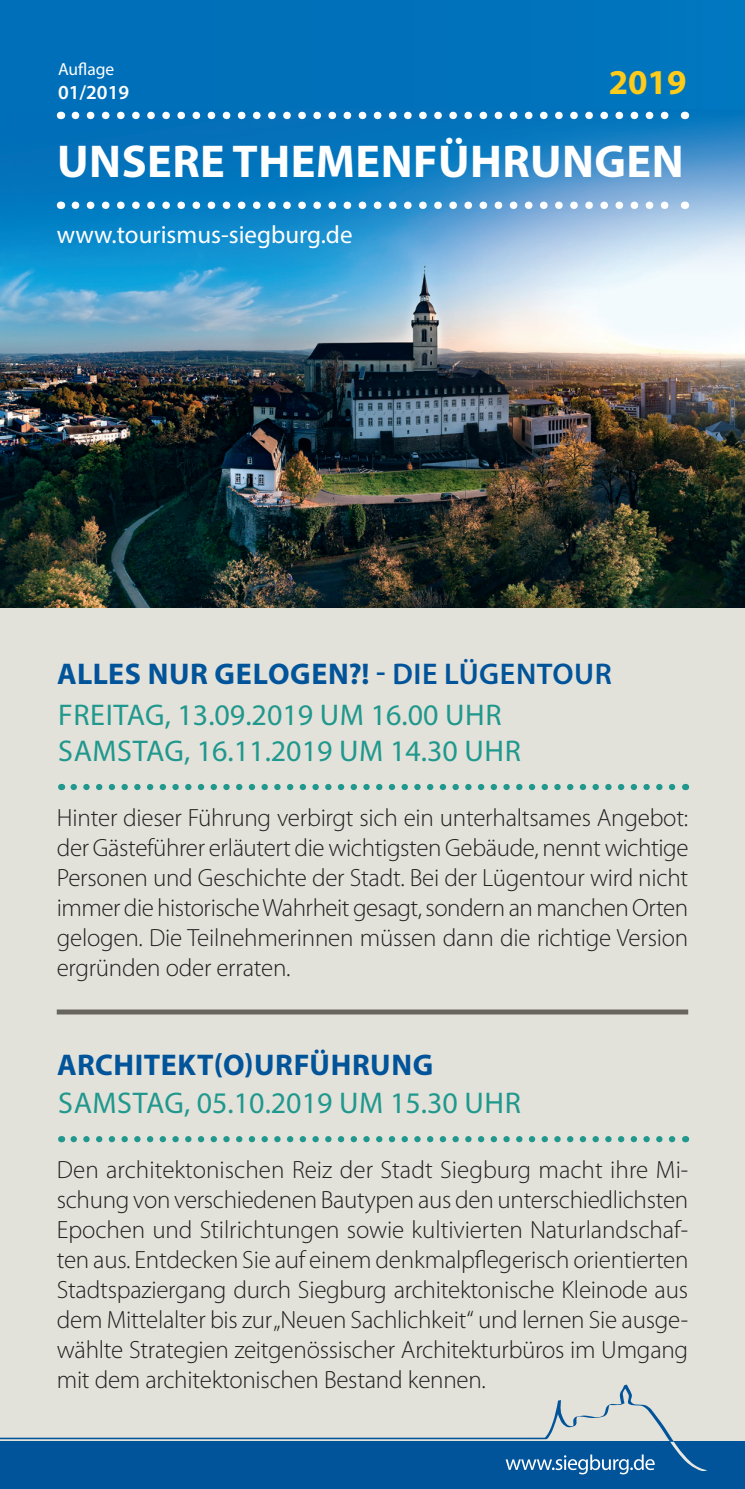
<style>
.page{position:relative;width:745px;height:1489px;background:#fff}
.page>*{position:absolute;margin:0;border:0;box-sizing:border-box;transform-origin:0 0}
.t1{font:700 46.25px "Myriad Pro";letter-spacing:.01em;color:#fff}
.t2{font:700 35px "Myriad Pro";color:#fecb1b}
.t3{font:30px "Myriad Pro";letter-spacing:.005em;color:#20988d}
.t4{font:700 30px "Myriad Pro";letter-spacing:.02em;color:#01549a}
.Absatzformat_1{font:300 25px/30px "Myriad Pro";letter-spacing:-.01em;color:#231f20;text-align:justify}
.t5{font:25px "Myriad Pro";color:#fff}
.t6{font:600 20px "Myriad Pro";color:#fff}
.t7{font:17.5px "Myriad Pro";color:#fff}
.s1{font-weight:600}
</style>
<div class="page">
<div style="left:0;top:76px;width:744px;height:1412px;background:#e3e2da"></div>
<div style="left:0;top:0;width:744px;height:120px;background:#0070ba"></div>
<img style="left:0;top:275px;width:744px;height:332px">
<svg style="left:0;top:111px;width:744px;height:164px"></svg>
<svg style="left:75px;top:112px;width:601px;height:7px"></svg>
<svg style="left:75px;top:201px;width:601px;height:8px"></svg>
<svg style="left:74px;top:783px;width:602px;height:7px"></svg>
<svg style="left:0;top:1384px;width:674px;height:57px"></svg>
<div style="left:0;top:1441px;width:744px;height:47px;background:#01549a"></div>
<svg style="left:670px;top:1441px;width:37px;height:30px"></svg>
<svg style="left:505px;top:1454px;width:149px;height:20px"></svg>
<div style="left:57px;top:1009px;width:630px;height:5px;background:#68665e"></div>
<svg style="left:74px;top:1136px;width:602px;height:6px"></svg>
<p class="t7" style="left:58px;top:58px;width:58px">Auflage</p>
<p class="t6" style="left:58px;top:79px;width:73px">01/2019</p>
<p class="t2" style="left:608px;top:59px;width:79px">2019</p>
<p class="t1" style="left:57px;top:131px;width:627px">UNSERE THEMENFÜHRUNGEN</p>
<p class="t5" style="left:57px;top:219px;width:297px">www.tourismus-siegburg.de</p>
<p class="t4" style="left:57px;top:654px;width:556px">ALLES NUR GELOGEN?! <span class="s1">- DIE LÜGENTOUR</span></p>
<p class="t3" style="left:58px;top:696px;width:444px">FREITAG, 13.09.2019 UM 16.00 UHR</p>
<p class="t3" style="left:58px;top:732px;width:464px">SAMSTAG, 16.11.2019 UM 14.30 UHR</p>
<p class="Absatzformat_1" style="left:57px;top:802px;width:633px">Hinter dieser Führung verbirgt sich ein unterhaltsames Angebot: der Gästeführer erläutert die wichtigsten Gebäude, nennt wichtige Personen und Geschichte der Stadt. Bei der Lügentour wird nicht immer die historische Wahrheit gesagt, sondern an manchen Orten gelogen. Die Teilnehmerinnen müssen dann die richtige Version ergründen oder erraten.</p>
<p class="t4" style="left:57px;top:1045px;width:377px">ARCHITEKT(O)URFÜHRUNG</p>
<p class="t3" style="left:58px;top:1084px;width:464px">SAMSTAG, 05.10.2019 UM 15.30 UHR</p>
<p class="Absatzformat_1" style="left:57px;top:1154px;width:633px">Den architektonischen Reiz der Stadt Siegburg macht ihre Mi&shy;schung von verschiedenen Bautypen aus den unterschiedlichsten Epochen und Stilrichtungen sowie kultivierten Naturlandschaf&shy;ten aus. Entdecken Sie auf einem denkmalpflegerisch orientierten Stadtspaziergang durch Siegburg architektonische Kleinode aus dem Mittelalter bis zur „Neuen Sachlichkeit“ und lernen Sie ausge&shy;wählte Strategien zeitgenössischer Architekturbüros im Umgang mit dem architektonischen Bestand kennen.</p>
</div>
